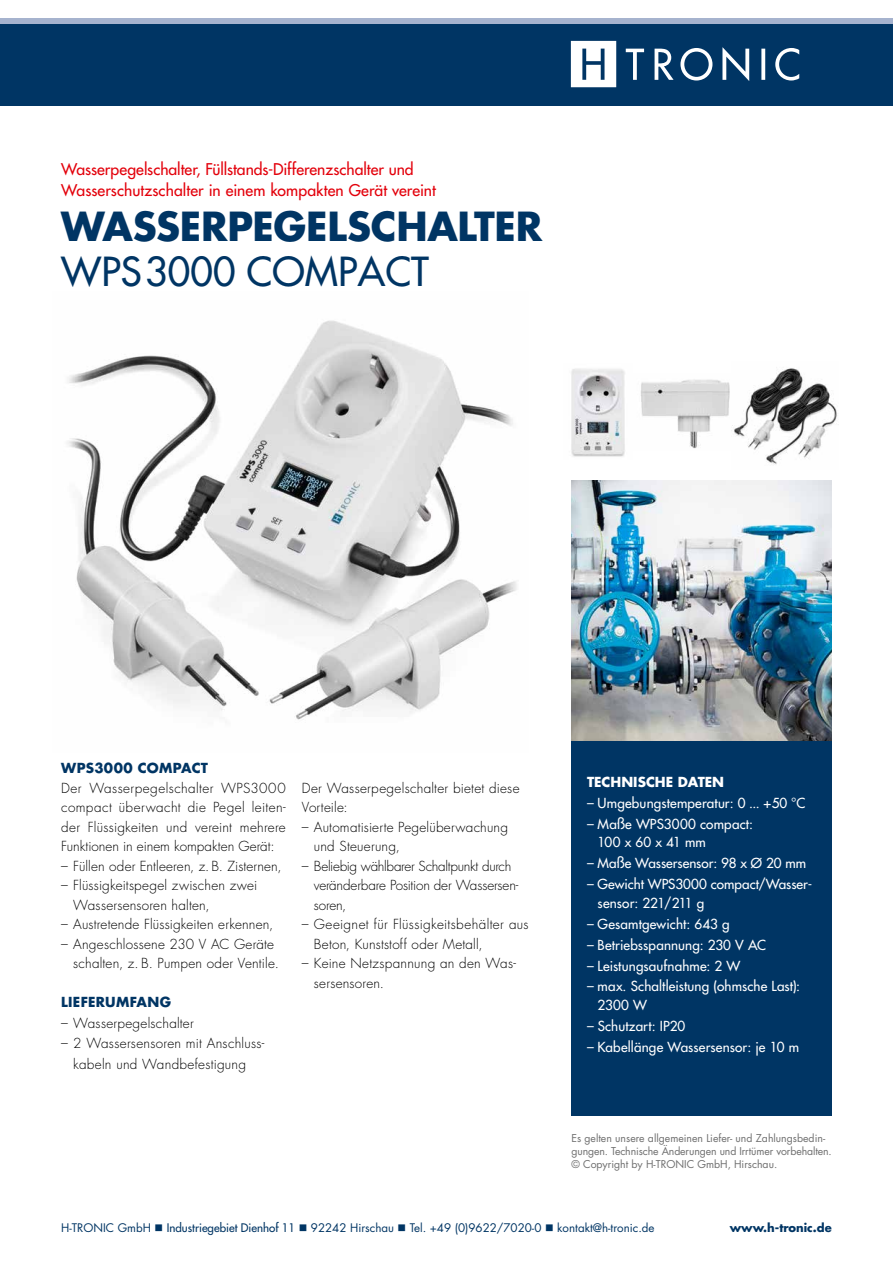
<style>
.page{position:relative;width:893px;height:1263px;background:#fff}
.page>*{position:absolute;margin:0;border:0;box-sizing:border-box;transform-origin:0 0}
.t1{font:700 39px "Futura Std";letter-spacing:-.01em;color:#003564}
.t2{font:500 39px "Futura Std";letter-spacing:.005em;color:#003564}
.t3{font:500 15.75px/21px "Futura Std";color:#e3000b}
.t4{font:300 13.5px/19.5px "Futura Std";letter-spacing:.015em;color:#000}
.t5{font:500 13.5px/18.8px "Futura Std";letter-spacing:.01em;color:#fff}
.t6{font:300 13.5px/19.5px "Futura Std";letter-spacing:-.02em;color:#000}
.t7{font:700 13.5px "Futura Std";letter-spacing:.02em;color:#003564}
.t8{font:700 13.5px "Futura Std";color:#fff}
.t9{font:11.55px "Futura Std";color:#003564}
.t10{font:700 11.55px "Futura Std";color:#003564}
.t11{font:10.5px/12.8px "Futura Std";color:#6e6e6e}
.s1{font-weight:500}
</style>
<div class="page">
<img style="left:67px;top:320px;width:450px;height:400px">
<img style="left:571px;top:481px;width:261px;height:260px">
<div style="left:0;top:18px;width:893px;height:23px;background:#a6b3ce"></div>
<div style="left:0;top:24px;width:893px;height:82px;background:#003564"></div>
<svg style="left:571px;top:41px;width:45px;height:46px;background:#dbe2e9"></svg>
<svg style="left:626px;top:47px;width:173px;height:34px"></svg>
<div style="left:571px;top:741px;width:261px;height:375px;background:#003564"></div>
<img style="left:641px;top:379px;width:89px;height:70px">
<img style="left:571px;top:368px;width:54px;height:89px">
<img style="left:731px;top:368px;width:106px;height:97px">
<p class="t3" style="left:61px;top:159px;width:376px">Wasserpegelschalter, Füllstands-Differenzschalter und<br>Wasserschutzschalter in einem kompakten Gerät vereint</p>
<h1 class="t1" style="left:61px;top:200px;width:483px">WASSERPEGELSCHALTER</h1>
<h1 class="t2" style="left:61px;top:247px;width:369px">WPS3000 COMPACT</h1>
<p class="t7" style="left:61px;top:759px;width:148px">WPS3000 COMPACT</p>
<p class="t4" style="left:61px;top:779px;width:226px;text-align:justify">Der Wasserpegelschalter WPS3000 compact überwacht die Pegel leiten&shy;der Flüssigkeiten und vereint mehrere Funktionen in einem kompakten Gerät:</p>
<p class="t4" style="left:61px;top:857px;width:222px">– Füllen oder Entleeren, z. B. Zisternen,</p>
<p class="t4" style="left:73px;top:876px;width:186px;text-indent:-12px">– Flüssigkeitspegel zwischen zwei<br>Wassersensoren halten,</p>
<p class="t4" style="left:61px;top:915px;width:214px">– Austretende Flüssigkeiten erkennen,</p>
<p class="t4" style="left:73px;top:934px;width:207px;text-indent:-12px">– Angeschlossene 230 V AC Geräte schalten, z. B. Pumpen oder Ventile.</p>
<p class="t7" style="left:61px;top:993px;width:111px">LIEFERUMFANG</p>
<p class="t4" style="left:61px;top:1013px;width:134px">– Wasserpegelschalter</p>
<p class="t4" style="left:61px;top:1033px;width:205px;line-height:20.4px;text-align:center">– 2 Wassersensoren mit Anschluss&shy;kabeln und Wandbefestigung</p>
<p class="t4" style="left:302px;top:778px;width:219px">Der Wasserpegelschalter bietet diese<br>Vorteile:</p>
<p class="t4" style="left:314px;top:817px;width:196px;text-indent:-12px">– Automatisierte Pegelüberwachung und Steuerung,</p>
<p class="t6" style="left:314px;top:856px;width:206px;text-indent:-12px">– Beliebig wählbarer Schaltpunkt durch veränderbare Position der Wassersen&shy;soren,</p>
<p class="t4" style="left:314px;top:915px;width:216px;text-indent:-12px">– Geeignet für Flüssigkeitsbehälter aus<br>Beton, Kunststoff oder Metall,</p>
<p class="t4" style="left:314px;top:954px;width:203px;text-indent:-12px">– Keine Netzspannung an den Was&shy;sersensoren.</p>
<p class="t8" style="left:587px;top:773px;width:139px">TECHNISCHE DATEN</p>
<p class="t5" style="left:587px;top:793px;width:220px">– Umgebungstemperatur: 0 ... +50 °C</p>
<p class="t5" style="left:598px;top:814px;width:157px;text-indent:-11px">– Maße WPS3000 compact:<br>100 x 60 x 41 mm</p>
<p class="t5" style="left:587px;top:854px;width:221px">– Maße Wassersensor: 98 x Ø 20 mm</p>
<p class="t5" style="left:598px;top:875px;width:216px;text-indent:-11px">– Gewicht WPS3000 compact/Wasser&shy;sensor: 221/211 g</p>
<p class="t5" style="left:587px;top:914px;width:144px">– Gesamtgewicht: 643 g</p>
<p class="t5" style="left:587px;top:935px;width:181px">– Betriebsspannung: 230 V AC</p>
<p class="t5" style="left:587px;top:956px;width:155px">– Leistungsaufnahme: 2 W</p>
<p class="t5" style="left:598px;top:977px;width:204px;text-indent:-11px">– max. Schaltleistung (ohmsche Last):<br>2300 W</p>
<p class="t5" style="left:587px;top:1017px;width:100px">– Schutzart: IP20</p>
<p class="t5" style="left:587px;top:1037px;width:213px">– Kabellänge Wassersensor: je 10 m</p>
<p class="t11" style="left:571px;top:1132px;width:262px">Es gelten unsere allgemeinen Liefer- und Zahlungsbedin&shy;gungen. Technische Änderungen und Irrtümer vorbehalten. © Copyright by H-TRONIC GmbH, Hirschau.</p>
<p class="t9" style="left:61px;top:1220px;width:595px">H-TRONIC GmbH ■ <span class="s1">Industriegebiet Dienhof 11</span> ■ 92242 Hirschau ■ Tel. +49 (0)9622/7020-0 ■ kontakt@h-tronic.de</p>
<p class="t10" style="left:730px;top:1220px;width:103px">www.h-tronic.de</p>
</div>
